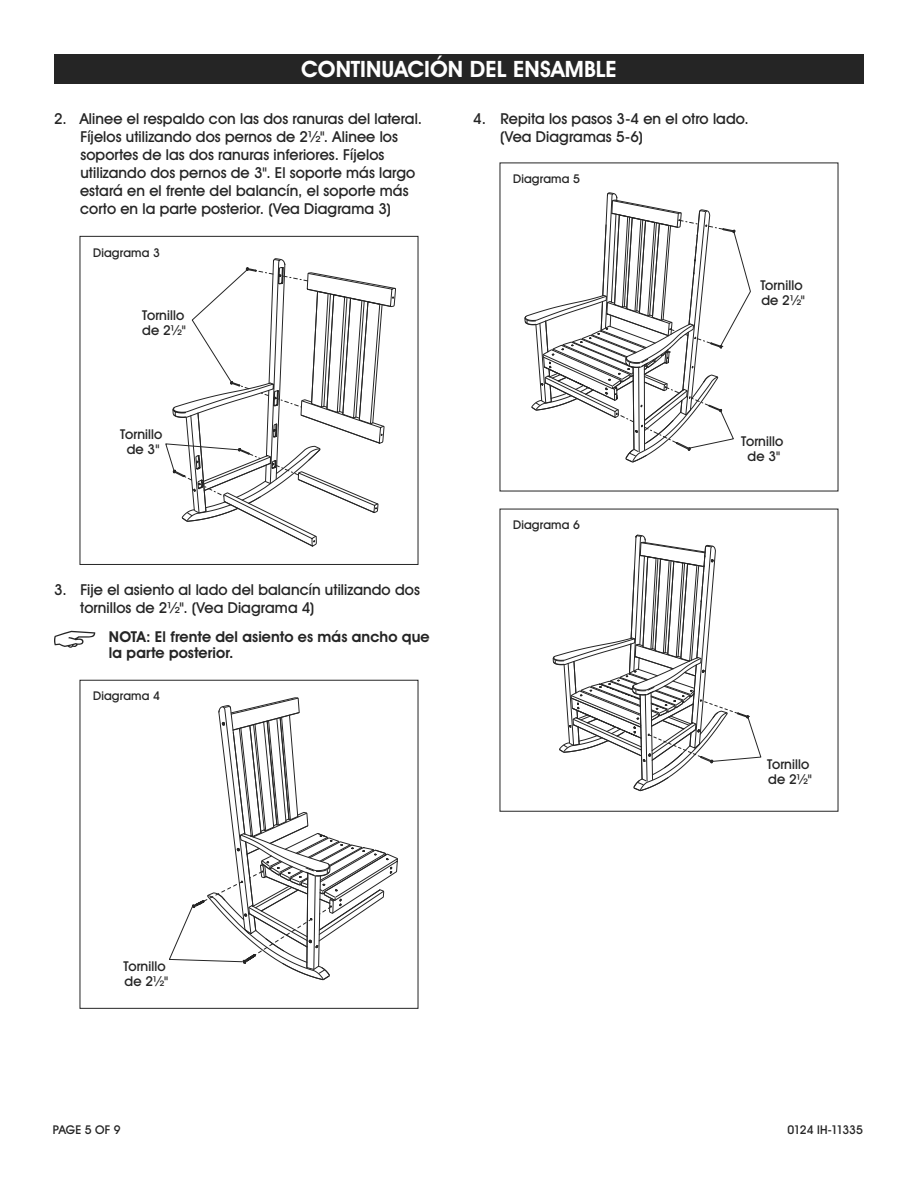
<style>
.page{position:relative;width:918px;height:1188px;background:#fff}
.page>*{position:absolute;margin:0;border:0;box-sizing:border-box;transform-origin:0 0}
.t1{font:700 22.5px "Uline Two Knine";letter-spacing:.005em;color:#fff}
.t2{font:15px/18px "Uline Two Knine";letter-spacing:.005em;color:#252525}
.t3{font:700 15px/16.5px "Uline Two Knine";letter-spacing:.005em;color:#252525}
.t4{font:13.5px/15px "Uline Two Knine";letter-spacing:.01em;color:#252525}
.t5{font:12px "Uline Two Knine";letter-spacing:.015em;color:#252525}
.t6{font:12px "Uline Two Knine";letter-spacing:-.03em;color:#252525}
</style>
<div class="page">
<div style="left:54px;top:54px;width:810px;height:30px;background:#252525"></div>
<svg style="left:165px;top:258px;width:231px;height:307px"></svg>
<svg style="left:168px;top:697px;width:230px;height:312px"></svg>
<svg style="left:524px;top:192px;width:238px;height:620px"></svg>
<svg style="left:54px;top:631px;width:41px;height:17px"></svg>
<h1 class="t1" style="left:301px;top:56px;width:317px">CONTINUACIÓN DEL ENSAMBLE</h1>
<p class="t2" style="left:80px;top:110px;width:343px;text-indent:-26px">2. Alinee el respaldo con las dos ranuras del lateral.<br>Fíjelos utilizando dos pernos de 2½". Alinee los soportes de las dos ranuras inferiores. Fíjelos utilizando dos pernos de 3". El soporte más largo estará en el frente del balancín, el soporte más corto en la parte posterior. (Vea Diagrama 3)</p>
<p class="t5" style="left:93px;top:245px;width:68px">Diagrama 3</p>
<p class="t4" style="left:142px;top:307px;width:45px">Tornillo de 2½"</p>
<p class="t2" style="left:500px;top:110px;width:250px;text-indent:-27px">4. Repita los pasos 3-4 en el otro lado. (Vea Diagramas 5-6)</p>
<p class="t5" style="left:513px;top:172px;width:68px">Diagrama 5</p>
<p class="t4" style="left:760px;top:277px;width:46px">Tornillo de 2½"</p>
<p class="t4" style="left:120px;top:426px;width:44px;text-align:center">Tornillo de 3"</p>
<p class="t4" style="left:741px;top:434px;width:44px;text-align:center">Tornillo de 3"</p>
<p class="t2" style="left:80px;top:580px;width:341px;text-indent:-26px">3. Fije el asiento al lado del balancín utilizando dos tornillos de 2½". (Vea Diagrama 4)</p>
<p class="t3" style="left:109px;top:628px;width:322px">NOTA: El frente del asiento es más ancho que la parte posterior.</p>
<p class="t5" style="left:93px;top:689px;width:68px">Diagrama 4</p>
<p class="t5" style="left:513px;top:518px;width:68px">Diagrama 6</p>
<p class="t4" style="left:124px;top:959px;width:46px">Tornillo de 2½"</p>
<p class="t4" style="left:767px;top:756px;width:46px">Tornillo de 2½"</p>
<p class="t5" style="left:53px;top:1122px;width:69px">PAGE 5 OF 9</p>
<p class="t6" style="left:788px;top:1122px;width:77px">0124 IH-11335</p>
</div>
